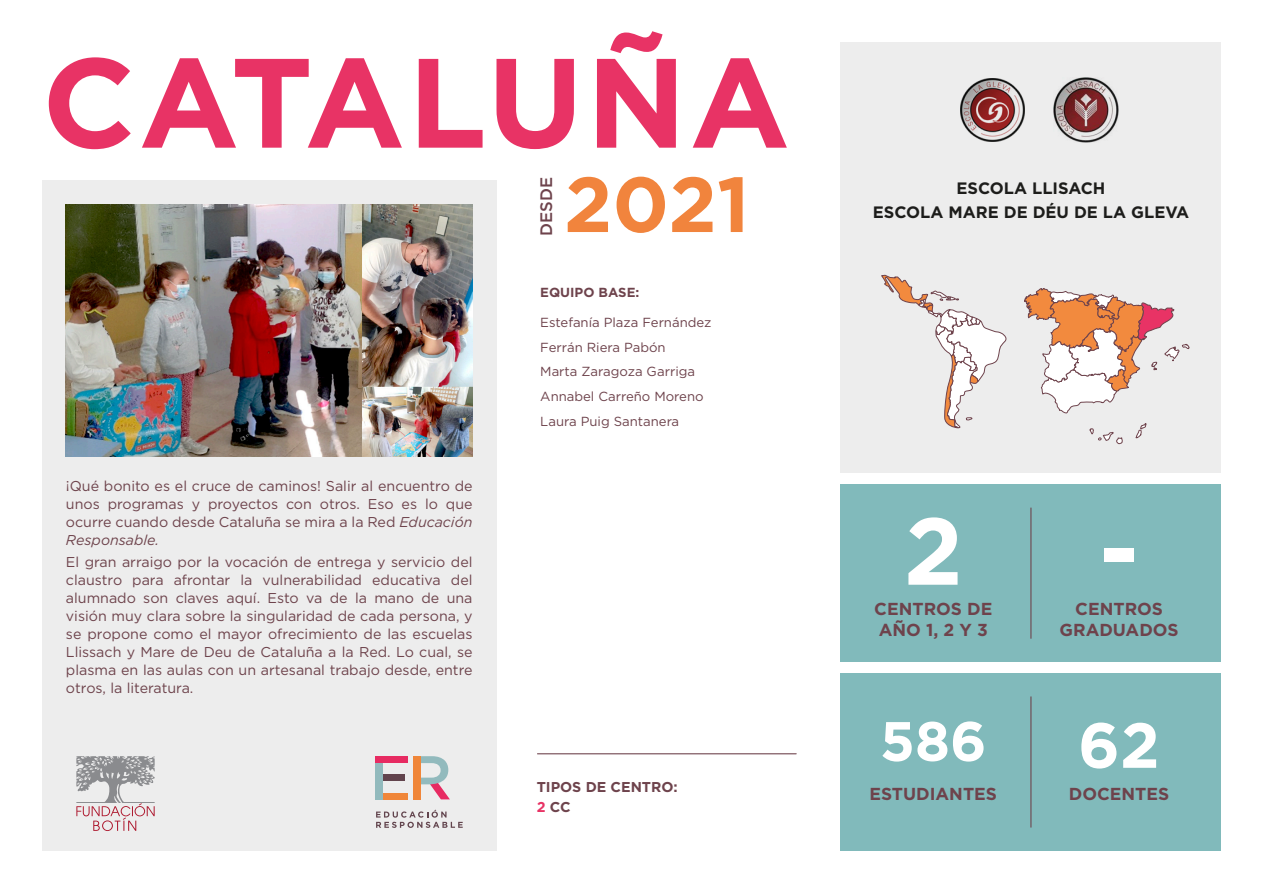
<style>
.page{position:relative;width:1263px;height:893px;background:#fff}
.page>*{position:absolute;margin:0;border:0;box-sizing:border-box;transform-origin:0 0}
.t1{font:700 126.82px "Gotham";letter-spacing:.025em;color:#e83365}
.t2{font:700 94.8px "Gotham";color:#fff}
.t3{font:700 77.78px "Gotham";color:#f1843d}
.t4{font:700 63.6px "Gotham";color:#fff}
.t5{font:700 55.5px "Gotham";color:#fff}
.t6{font:700 17.33px/20.9px "Gotham";color:#6e434c}
.t7{font:500 16.58px "Gotham";color:#6e434c}
.t8{font:700 16.5px/24px "Gotham";color:#1d1d1b;text-align:center}
.t9{font:14.25px/18px "Gotham";color:#6e434c;text-align:justify}
.t10{font:700 14.25px/19.7px "Gotham";color:#6e434c}
.t11{font:13.12px/24.8px "Gotham";color:#6e434c}
.t12{font:700 13.12px "Gotham";color:#6e434c}
.s1{font-style:italic}
.s2{color:#e83365}
</style>
<div class="page">
<div style="left:42px;top:180px;width:454px;height:670px;background:#ededed"></div>
<div style="left:841px;top:42px;width:380px;height:431px;background:#ededed"></div>
<svg style="left:376px;top:810px;width:87px;height:18px"></svg>
<div style="left:382px;top:774px;width:23px;height:7px;background:#62444d"></div>
<div style="left:375px;top:756px;width:32px;height:7px;background:#e72b62"></div>
<div style="left:376px;top:793px;width:32px;height:6px;background:#f08639"></div>
<div style="left:375px;top:763px;width:8px;height:36px;background:#92babd"></div>
<svg style="left:421px;top:756px;width:29px;height:43px"></svg>
<div style="left:413px;top:756px;width:8px;height:43px;background:#f08639"></div>
<svg style="left:76px;top:756px;width:79px;height:75px"></svg>
<svg style="left:881px;top:275px;width:126px;height:154px"></svg>
<svg style="left:1024px;top:288px;width:166px;height:157px"></svg>
<div style="left:841px;top:484px;width:380px;height:178px;background:#81babb"></div>
<hr style="left:1030px;top:508px;width:1px;height:131px;background:#6e434c">
<div style="left:841px;top:673px;width:380px;height:178px;background:#81babb"></div>
<hr style="left:1030px;top:696px;width:1px;height:131px;background:#6e434c">
<hr style="left:537px;top:753px;width:259px;height:1px;background:#6e434c">
<img style="left:961px;top:78px;width:63px;height:64px">
<img style="left:1053px;top:77px;width:65px;height:65px">
<img style="left:65px;top:205px;width:407px;height:251px">
<h1 class="t1" style="left:42px;top:29px;width:749px">CATALUÑA</h1>
<p class="t7" style="left:537px;top:236px;width:60px;rotate:-90deg">DESDE</p>
<h3 class="t3" style="left:564px;top:160px;width:187px">2021</h3>
<p class="t8" style="left:873px;top:176px;width:318px">ESCOLA LLISACH<br>ESCOLA MARE DE DÉU DE LA GLEVA</p>
<p class="t9" style="left:66px;top:477px;width:408px">¡Qué bonito es el cruce de caminos! Salir al encuentro de unos programas y proyectos con otros. Eso es lo que ocurre cuando desde Cataluña se mira a la Red <span class="s1">Educación Responsable.</span></p>
<p class="t9" style="left:66px;top:552px;width:408px">El gran arraigo por la vocación de entrega y servicio del claustro para afrontar la vulnerabilidad educativa del alumnado son claves aquí. Esto va de la mano de una visión muy clara sobre la singularidad de cada persona, y se propone como el mayor ofrecimiento de las escuelas Llissach y Mare de Deu de Cataluña a la Red. Lo cual, se plasma en las aulas con un artesanal trabajo desde, entre otros, la literatura.</p>
<p class="t12" style="left:540px;top:284px;width:101px">EQUIPO BASE:</p>
<p class="t11" style="left:540px;top:310px;width:173px">Estefanía Plaza Fernández<br>Ferrán Riera Pabón<br>Marta Zaragoza Garriga<br>Annabel Carreño Moreno<br>Laura Puig Santanera</p>
<p class="t10" style="left:537px;top:777px;width:143px">TIPOS DE CENTRO:<br><span class="s2">2</span> CC</p>
<h2 class="t2" style="left:904px;top:496px;width:61px">2</h2>
<h2 class="t2" style="left:1100px;top:496px;width:40px">-</h2>
<p class="t6" style="left:874px;top:598px;width:120px">CENTROS DE<br>AÑO 1, 2 Y 3</p>
<p class="t6" style="left:1059px;top:598px;width:121px;text-align:center">CENTROS<br>GRADUADOS</p>
<h3 class="t5" style="left:880px;top:709px;width:108px">586</h3>
<h3 class="t4" style="left:1078px;top:708px;width:83px">62</h3>
<p class="t6" style="left:869px;top:783px;width:129px">ESTUDIANTES</p>
<p class="t6" style="left:1069px;top:783px;width:102px">DOCENTES</p>
</div>
